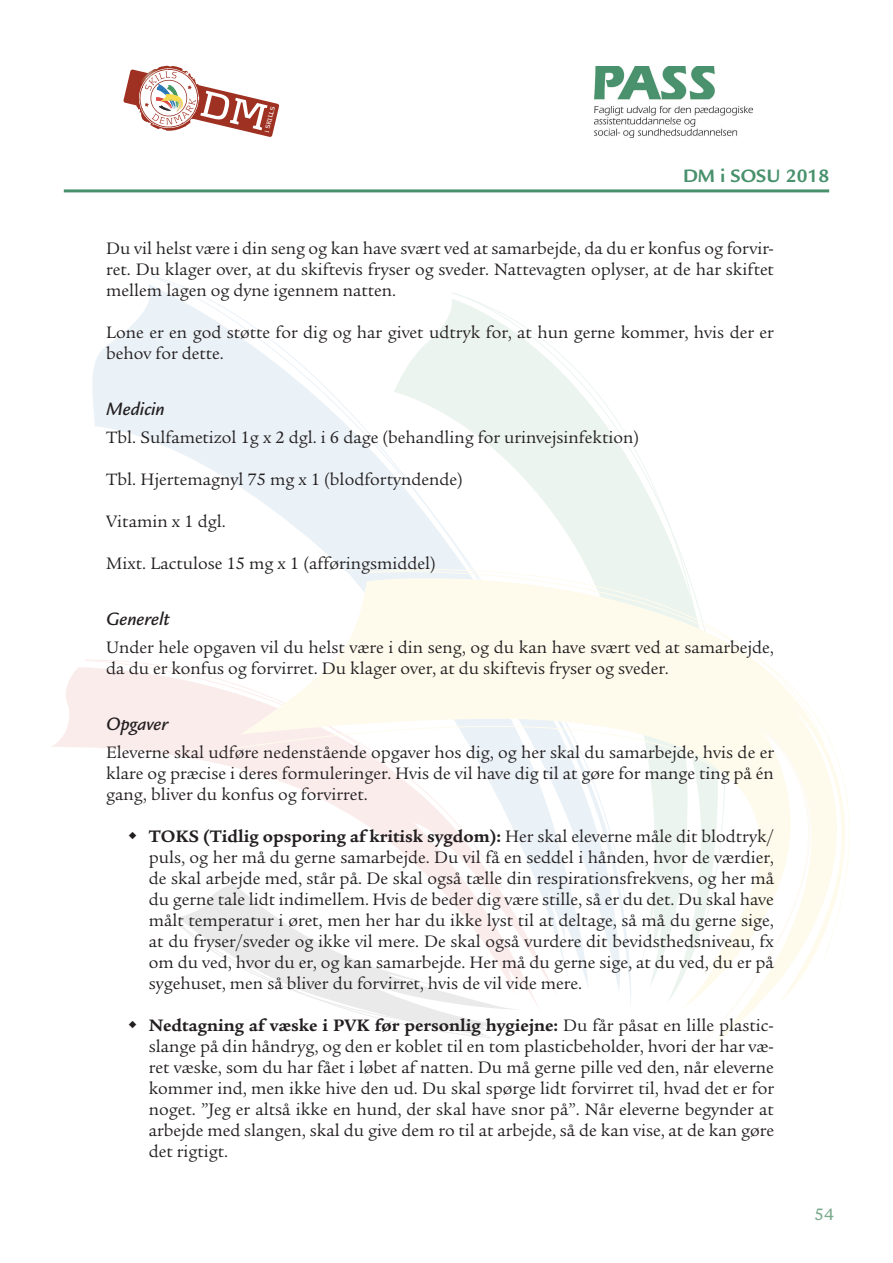
<style>
.page{position:relative;width:893px;height:1263px;background:#fff}
.page>*{position:absolute;margin:0;border:0;box-sizing:border-box;transform-origin:0 0}
.t1{font:italic 500 19.5px "Legacy Sans Std";color:#231f20}
.t2{font:700 19.5px "Legacy Sans Std";color:#48916c}
.t3{font:18px/21px "Legacy Serif Std";color:#231f20;text-align:justify}
.t4{font:500 18px "Legacy Sans Std";color:#7caa8e}
.t5{font:700 6.45px "Kontrapunkt";color:#fff}
.s1{font-weight:700}
</style>
<div class="page">
<hr style="left:64px;top:189px;width:765px;height:3px;background:#48916c">
<img style="left:594px;top:66px;width:159px;height:72px">
<svg style="left:52px;top:667px;width:33px;height:80px;fill:#fbecec"></svg>
<svg style="left:87px;top:284px;width:87px;height:636px"></svg>
<svg style="left:149px;top:275px;width:304px;height:628px"></svg>
<svg style="left:394px;top:299px;width:58px;height:236px"></svg>
<svg style="left:452px;top:293px;width:222px;height:242px"></svg>
<svg style="left:369px;top:536px;width:320px;height:40px"></svg>
<svg style="left:229px;top:670px;width:11px;height:152px"></svg>
<svg style="left:177px;top:883px;width:63px;height:36px;fill:#ebeaea"></svg>
<svg style="left:174px;top:919px;width:66px;height:48px"></svg>
<svg style="left:240px;top:576px;width:583px;height:462px"></svg>
<svg style="left:693px;top:728px;width:156px;height:326px"></svg>
<svg style="left:123px;top:67px;width:156px;height:70px"></svg>
<svg style="left:129px;top:832px;width:7px;height:7px"></svg>
<p class="t5" style="left:263px;top:131px;width:28px;rotate:-76deg">i SKILLS</p>
<p class="t2" style="left:683px;top:164px;width:148px">DM i SOSU 2018</p>
<p class="t3" style="left:106px;top:238px;width:669px">Du vil helst være i din seng og kan have svært ved at samarbejde, da du er konfus og forvir&shy;ret. Du klager over, at du skiftevis fryser og sveder. Nattevagten oplyser, at de har skiftet mellem lagen og dyne igennem natten.</p>
<p class="t3" style="left:106px;top:322px;width:669px">Lone er en god støtte for dig og har givet udtryk for, at hun gerne kommer, hvis der er behov for dette.</p>
<p class="t1" style="left:106px;top:398px;width:60px">Medicin</p>
<p class="t3" style="left:106px;top:427px;width:534px">Tbl. Sulfametizol 1g x 2 dgl. i 6 dage (behandling for urinvejsinfektion)</p>
<p class="t3" style="left:106px;top:469px;width:358px">Tbl. Hjertemagnyl 75 mg x 1 (blodfortyndende)</p>
<p class="t3" style="left:106px;top:511px;width:121px">Vitamin x 1 dgl.</p>
<p class="t3" style="left:106px;top:553px;width:331px">Mixt. Lactulose 15 mg x 1 (afføringsmiddel)</p>
<p class="t1" style="left:106px;top:608px;width:65px">Generelt</p>
<p class="t3" style="left:106px;top:637px;width:669px">Under hele opgaven vil du helst være i din seng, og du kan have svært ved at samarbejde, da du er konfus og forvirret. Du klager over, at du skiftevis fryser og sveder.</p>
<p class="t1" style="left:106px;top:713px;width:63px">Opgaver</p>
<p class="t3" style="left:106px;top:742px;width:669px">Eleverne skal udføre nedenstående opgaver hos dig, og her skal du samarbejde, hvis de er klare og præcise i deres formuleringer. Hvis de vil have dig til at gøre for mange ting på én gang, bliver du konfus og forvirret.</p>
<p class="t3" style="left:149px;top:826px;width:627px"><span class="s1">TOKS (Tidlig opsporing af kritisk sygdom):</span> Her skal eleverne måle dit blodtryk/ puls, og her må du gerne samarbejde. Du vil få en seddel i hånden, hvor de værdier, de skal arbejde med, står på. De skal også tælle din respirationsfrekvens, og her må du gerne tale lidt indimellem. Hvis de beder dig være stille, så er du det. Du skal have målt temperatur i øret, men her har du ikke lyst til at deltage, så må du gerne sige, at du fryser/sveder og ikke vil mere. De skal også vurdere dit bevidsthedsniveau, fx om du ved, hvor du er, og kan samarbejde. Her må du gerne sige, at du ved, du er på sygehuset, men så bliver du forvirret, hvis de vil vide mere.</p>
<p class="t3" style="left:149px;top:1015px;width:627px"><span class="s1">Nedtagning af væske i PVK før personlig hygiejne:</span> Du får påsat en lille plastic&shy;slange på din håndryg, og den er koblet til en tom plasticbeholder, hvori der har væ&shy;ret væske, som du har fået i løbet af natten. Du må gerne pille ved den, når eleverne kommer ind, men ikke hive den ud. Du skal spørge lidt forvirret til, hvad det er for noget. ”Jeg er altså ikke en hund, der skal have snor på”. Når eleverne begynder at arbejde med slangen, skal du give dem ro til at arbejde, så de kan vise, at de kan gøre det rigtigt.</p>
<p class="t4" style="left:814px;top:1204px;width:21px">54</p>
</div>
